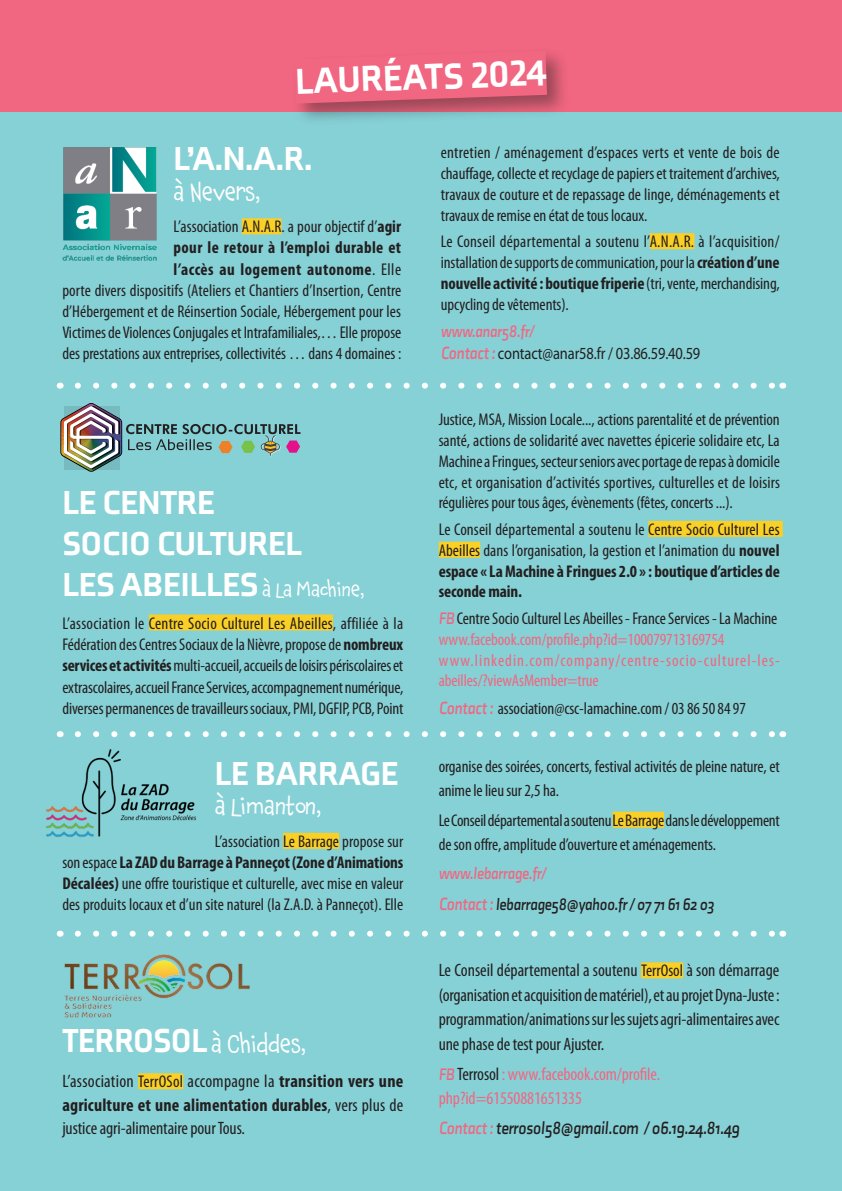
<style>
.page{position:relative;width:842px;height:1191px;background:#86d1d6}
.page>*{position:absolute;margin:0;border:0;box-sizing:border-box;transform-origin:0 0}
.t1{font:900 37px "Axia";color:#fff}
.t2{font:900 34px/41px "Axia";letter-spacing:-.01em;color:#fff}
.t3{font:24px "Chaloops";letter-spacing:-.01em;color:#fff}
.t4{font:condensed 18px/24.4px "Myriad Pro";letter-spacing:-.005em;color:#231f20;text-align:justify}
.t5{font:condensed 18px/24.4px "Myriad Pro";letter-spacing:-.005em;color:#f16680}
.t6{font:italic 700 18px "Axia";letter-spacing:-.01em;color:#231f20;scale:.85 1}
.t7{font:condensed 17px/21.2px "Myriad Pro";letter-spacing:-.005em;color:#231f20;text-align:justify}
.t8{font:condensed 17px/20.8px "Myriad Pro";letter-spacing:.055em;color:#f16680}
.t9{font:condensed 17px "Myriad Pro";letter-spacing:-.005em;color:#f16680}
.t10{font:17px "Myriad Pro";letter-spacing:-.01em;color:#231f20;scale:.85 1}
.t11{font:italic 700 17px "Axia";letter-spacing:-.01em;color:#231f20;scale:.85 1}
.t12{font:italic 700 17px "Axia";letter-spacing:-.01em;color:#f16680;scale:.85 1}
.s1{font-weight:700}
.s2{font-family:"Chaloops";font-weight:400;font-size:20px}
.s3{font-family:"Axia";font-weight:900;font-size:34px}
.s4{font-size:17px}
.s5{font-family:"Axia";font-weight:700;font-style:italic;font-size:18px;color:#f16680}
.s6{font-family:"Axia";font-weight:700;font-style:italic;font-stretch:normal;color:#f16680}
.s7{font-family:"Axia";font-weight:700;font-style:italic;font-stretch:normal;font-size:18px;color:#f16680}
.s8{font-size:18px;color:#f16680}
.s9{font-family:"Axia";font-weight:700;font-style:italic;font-stretch:normal;font-size:17px}
.s10{color:#231f20}
.s11{color:#f16680}
</style>
<div class="page">
<div style="left:0;top:0;width:842px;height:111px;background:#f16680"></div>
<div style="left:242px;top:218px;width:40px;height:16px;background:#facf26"></div>
<div style="left:650px;top:233px;width:44px;height:16px;background:#facf26"></div>
<img style="left:62px;top:147px;width:95px;height:114px">
<div style="left:283px;top:833px;width:56px;height:16px;background:#facf26"></div>
<div style="left:613px;top:811px;width:51px;height:16px;background:#facf26"></div>
<img style="left:46px;top:749px;width:150px;height:88px">
<div style="left:138px;top:1073px;width:45px;height:16px;background:#facf26"></div>
<div style="left:641px;top:962px;width:42px;height:16px;background:#facf26"></div>
<img style="left:64px;top:954px;width:186px;height:64px">
<div style="left:149px;top:614px;width:184px;height:16px;background:#facf26"></div>
<div style="left:648px;top:521px;width:135px;height:16px;background:#facf26"></div>
<div style="left:439px;top:541px;width:41px;height:16px;background:#facf26"></div>
<img style="left:60px;top:403px;width:240px;height:69px">
<svg style="left:249px;top:53px;width:343px;height:67px"></svg>
<svg style="left:78px;top:383px;width:695px;height:6px"></svg>
<svg style="left:78px;top:731px;width:695px;height:6px"></svg>
<svg style="left:78px;top:930px;width:695px;height:6px"></svg>
<p class="t1" style="left:294px;top:58px;width:253px;rotate:-2deg">LAURÉATS 2024</p>
<p class="t2" style="left:174px;top:138px;width:140px">L’A.N.A.R.</p>
<p class="t3" style="left:174px;top:172px;width:89px">à Nevers,</p>
<p class="t7" style="left:62px;top:216px;width:340px;text-align:right">L’association A.N.A.R. a pour objectif d’<span class="s1">agir<br>pour le retour à l’emploi durable et<br>l’accès au logement autonome</span>. Elle<br>porte divers dispositifs (Ateliers et Chantiers d’Insertion, Centre d’Hébergement et de Réinsertion Sociale, Hébergement pour les Victimes de Violences Conjugales et Intrafamiliales,… Elle propose des prestations aux entreprises, collectivités … dans 4 domaines :</p>
<p class="t2" style="left:62px;top:481px;width:304px">LE CENTRE<br>SOCIO CULTUREL<br>LES ABEILLES <span class="s2">à La Machine,</span></p>
<p class="t7" style="left:62px;top:612px;width:343px">L’association le Centre Socio Culturel Les Abeilles, affiliée à la Fédération des Centres Sociaux de la Nièvre, propose de <span class="s1">nombreux services et activités</span> multi-accueil, accueils de loisirs périscolaires et extrascolaires, accueil France Services, accompagnement numérique, diverses permanences de travailleurs sociaux, PMI, DGFIP, PCB, Point</p>
<p class="t2" style="left:215px;top:752px;width:185px">LE BARRAGE</p>
<p class="t3" style="left:215px;top:786px;width:109px">à Limanton,</p>
<p class="t7" style="left:62px;top:830px;width:343px;text-indent:153px">L’association Le Barrage propose sur son espace <span class="s1">La ZAD du Barrage à Panneçot (Zone d’Animations Décalées)</span> une offre touristique et culturelle, avec mise en valeur des produits locaux et d’un site naturel (la Z.A.D. à Panneçot). Elle</p>
<p class="t3" style="left:62px;top:1024px;width:246px"><span class="s3">TERROSOL</span> à Chiddes,</p>
<p class="t4" style="left:62px;top:1069px;width:342px;line-height:23.4px">L’association <span class="s4">TerrOSol</span> accompagne la <span class="s1">transition vers une agriculture et une alimentation durables</span>, vers plus de justice agri-alimentaire pour Tous.</p>
<p class="t7" style="left:441px;top:141px;width:341px">entretien / aménagement d’espaces verts et vente de bois de chauffage, collecte et recyclage de papiers et traitement d’archives, travaux de couture et de repassage de linge, déménagements et travaux de remise en état de tous locaux.</p>
<p class="t7" style="left:441px;top:231px;width:340px">Le Conseil départemental a soutenu l’A.N.A.R. à l’acquisition/ installation de supports de communication, pour la <span class="s1">création d’une nouvelle activité : boutique friperie</span> (tri, vente, merchandising, upcycling de vêtements).</p>
<p class="t12" style="left:441px;top:321px;width:111px">www.anar58.fr/</p>
<p class="t10" style="left:441px;top:344px;width:307px"><span class="s5">Contact :</span> contact@anar58.fr / 03.86.59.40.59</p>
<p class="t7" style="left:439px;top:409px;width:343px">Justice, MSA, Mission Locale..., actions parentalité et de prévention santé, actions de solidarité avec navettes épicerie solidaire etc, La Machine a Fringues, secteur seniors avec portage de repas à domicile etc, et organisation d’activités sportives, culturelles et de loisirs régulières pour tous âges, évènements (fêtes, concerts ...).</p>
<p class="t7" style="left:439px;top:518px;width:343px">Le Conseil départemental a soutenu le Centre Socio Culturel Les Abeilles dans l’organisation, la gestion et l’animation du <span class="s1">nouvel espace « La Machine à Fringues 2.0 » : boutique d’articles de seconde main.</span></p>
<p class="t7" style="left:439px;top:607px;width:340px"><span class="s6">FB</span> Centre Socio Culturel Les Abeilles - France Services - La Machine</p>
<p class="t9" style="left:439px;top:629px;width:287px">www.facebook.com/profile.php?id=100079713169754</p>
<p class="t8" style="left:439px;top:649px;width:343px">www.linkedin.com/company/centre-socio-culturel-les&shy;abeilles/?viewAsMember=true</p>
<p class="t7" style="left:439px;top:697px;width:309px"><span class="s7">Contact :</span> association@csc-lamachine.com / 03 86 50 84 97</p>
<p class="t7" style="left:439px;top:754px;width:343px;line-height:24px">organise des soirées, concerts, festival activités de pleine nature, et anime le lieu sur 2,5 ha.</p>
<p class="t7" style="left:439px;top:808px;width:343px;line-height:24px">Le Conseil départemental a soutenu Le Barrage dans le développement de son offre, amplitude d’ouverture et aménagements.</p>
<p class="t12" style="left:439px;top:863px;width:128px">www.lebarrage.fr/</p>
<p class="t11" style="left:439px;top:894px;width:326px"><span class="s8">Contact :</span> lebarrage58@yahoo.fr / 07 71 61 62 03</p>
<p class="t4" style="left:439px;top:958px;width:342px">Le Conseil départemental a soutenu <span class="s4">TerrOsol</span> à son démarrage (organisation et acquisition de matériel), et au projet Dyna-Juste : programmation/animations sur les sujets agri-alimentaires avec une phase de test pour Ajuster.</p>
<p class="t5" style="left:439px;top:1061px;width:223px"><span class="s9">FB</span> <span class="s10">Terrosol</span> : www.facebook.com/profile. php?id=61550881651335</p>
<p class="t6" style="left:439px;top:1117px;width:356px"><span class="s11">Contact :</span> terrosol58@gmail.com / 06.19.24.81.49</p>
</div>
